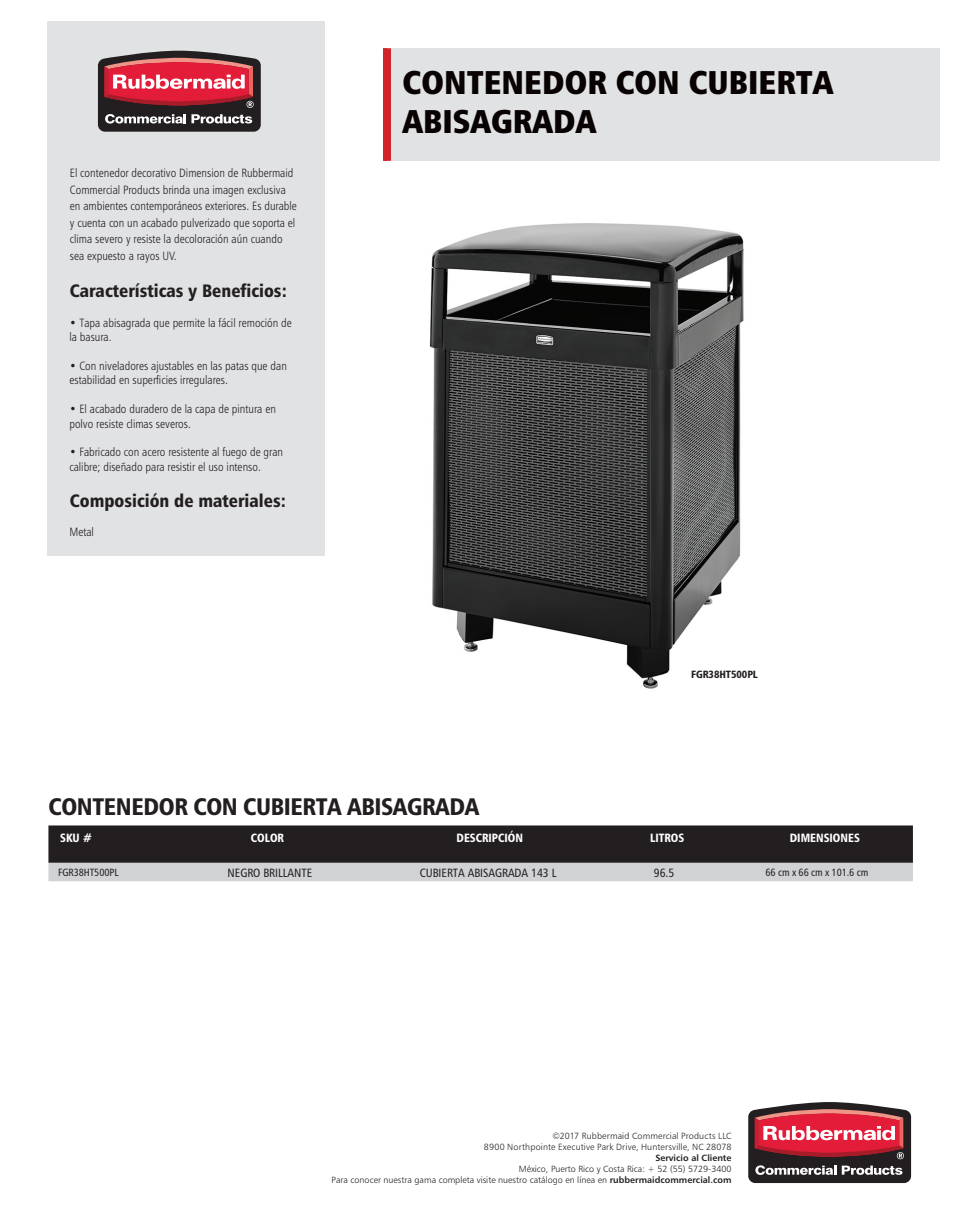
<style>
.page{position:relative;width:961px;height:1231px;background:#fff}
.page>*{position:absolute;margin:0;border:0;box-sizing:border-box;transform-origin:0 0}
.t1{font:33px/39.6px "Humanist 777 BT Extra Black Cond B";color:#080302}
.t2{font:24px "Humanist 777 BT Black Condensed B";letter-spacing:-.02em;color:#231f20}
.t3{font:18px "Humanist 777 BT Black Condensed B";color:#231f20}
.t4{font:12px/16.5px "Humanist 777 BT Light Condensed B";color:#231f20}
.t5{font:12px "Humanist 777 BT Roman Condensed B";letter-spacing:-.005em;color:#231f20}
.t6{font:12px "Humanist 777 BT Black Condensed B";color:#fff;scale:.95 1}
.t7{font:10.5px "Humanist 777 BT Roman Condensed B";letter-spacing:-.01em;color:#231f20}
.t8{font:10.5px "Humanist 777 BT Black Condensed B";letter-spacing:-.01em;color:#231f20}
.t9{font:9px/10.8px "Humanist 777 BT Light B";color:#231f20;text-align:right}
.t10{font:9px "Humanist 777 BT Bold B";color:#231f20}
.s1{font-family:"Humanist 777 BT Bold B"}
</style>
<div class="page">
<div style="left:48px;top:21px;width:277px;height:408px;background:#e1e2e4"></div>
<div style="left:48px;top:38px;width:277px;height:518px;background:#e1e2e4"></div>
<div style="left:387px;top:48px;width:552px;height:113px;background:#e1e2e4"></div>
<div style="left:383px;top:48px;width:8px;height:113px;background:#d1232a"></div>
<img style="left:429px;top:223px;width:315px;height:466px">
<svg style="left:48px;top:825px;width:864px;height:56px;background:#5e5c5d"></svg>
<svg style="left:98px;top:51px;width:163px;height:81px;background:#914750"></svg>
<svg style="left:748px;top:1102px;width:163px;height:81px;background:#924952"></svg>
<p class="t4" style="left:70px;top:165px;width:229px">El contenedor decorativo Dimension de Rubbermaid Commercial Products brinda una imagen exclusiva en ambientes contemporáneos exteriores. Es durable y cuenta con un acabado pulverizado que soporta el clima severo y resiste la decoloración aún cuando sea expuesto a rayos UV.</p>
<h3 class="t3" style="left:70px;top:280px;width:219px">Características y Beneficios:</h3>
<p class="t4" style="left:69px;top:315px;width:224px;line-height:14.4px">• Tapa abisagrada que permite la fácil remoción de la basura.</p>
<p class="t4" style="left:69px;top:358px;width:219px;line-height:14.4px">• Con niveladores ajustables en las patas que dan estabilidad en superficies irregulares.</p>
<p class="t4" style="left:69px;top:401px;width:208px;line-height:14.4px">• El acabado duradero de la capa de pintura en polvo resiste climas severos.</p>
<p class="t4" style="left:69px;top:445px;width:215px;line-height:14.4px">• Fabricado con acero resistente al fuego de gran calibre; diseñado para resistir el uso intenso.</p>
<h3 class="t3" style="left:70px;top:489px;width:218px">Composición de materiales:</h3>
<p class="t4" style="left:69px;top:523px;width:26px">Metal</p>
<h1 class="t1" style="left:402px;top:61px;width:432px">CONTENEDOR CON CUBIERTA<br>ABISAGRADA</h1>
<p class="t8" style="left:691px;top:667px;width:68px">FGR38HT500PL</p>
<h2 class="t2" style="left:48px;top:791px;width:432px">CONTENEDOR CON CUBIERTA ABISAGRADA</h2>
<p class="t6" style="left:60px;top:830px;width:35px">SKU #</p>
<p class="t6" style="left:456px;top:830px;width:71px">DESCRIPCIÓN</p>
<p class="t7" style="left:58px;top:866px;width:62px">FGR38HT500PL</p>
<p class="t5" style="left:420px;top:865px;width:138px">CUBIERTA ABISAGRADA 143 L</p>
<p class="t6" style="left:251px;top:830px;width:36px">COLOR</p>
<p class="t5" style="left:228px;top:865px;width:86px">NEGRO BRILLANTE</p>
<p class="t6" style="left:650px;top:830px;width:37px">LITROS</p>
<p class="t5" style="left:654px;top:865px;width:22px">96.5</p>
<p class="t6" style="left:789px;top:830px;width:75px">DIMENSIONES</p>
<p class="t7" style="left:765px;top:866px;width:104px">66 cm x 66 cm x 101.6 cm</p>
<p class="t9" style="left:484px;top:1130px;width:249px">©2017 Rubbermaid Commercial Products LLC<br>8900 Northpointe Executive Park Drive, Huntersville, NC 28078</p>
<p class="t10" style="left:655px;top:1152px;width:78px">Servicio al Cliente</p>
<p class="t9" style="left:331px;top:1163px;width:401px">México, Puerto Rico y Costa Rica: + 52 (55) 5729-3400<br>Para conocer nuestra gama completa visite nuestro catálogo en línea en <span class="s1">rubbermaidcommercial.com</span></p>
</div>
